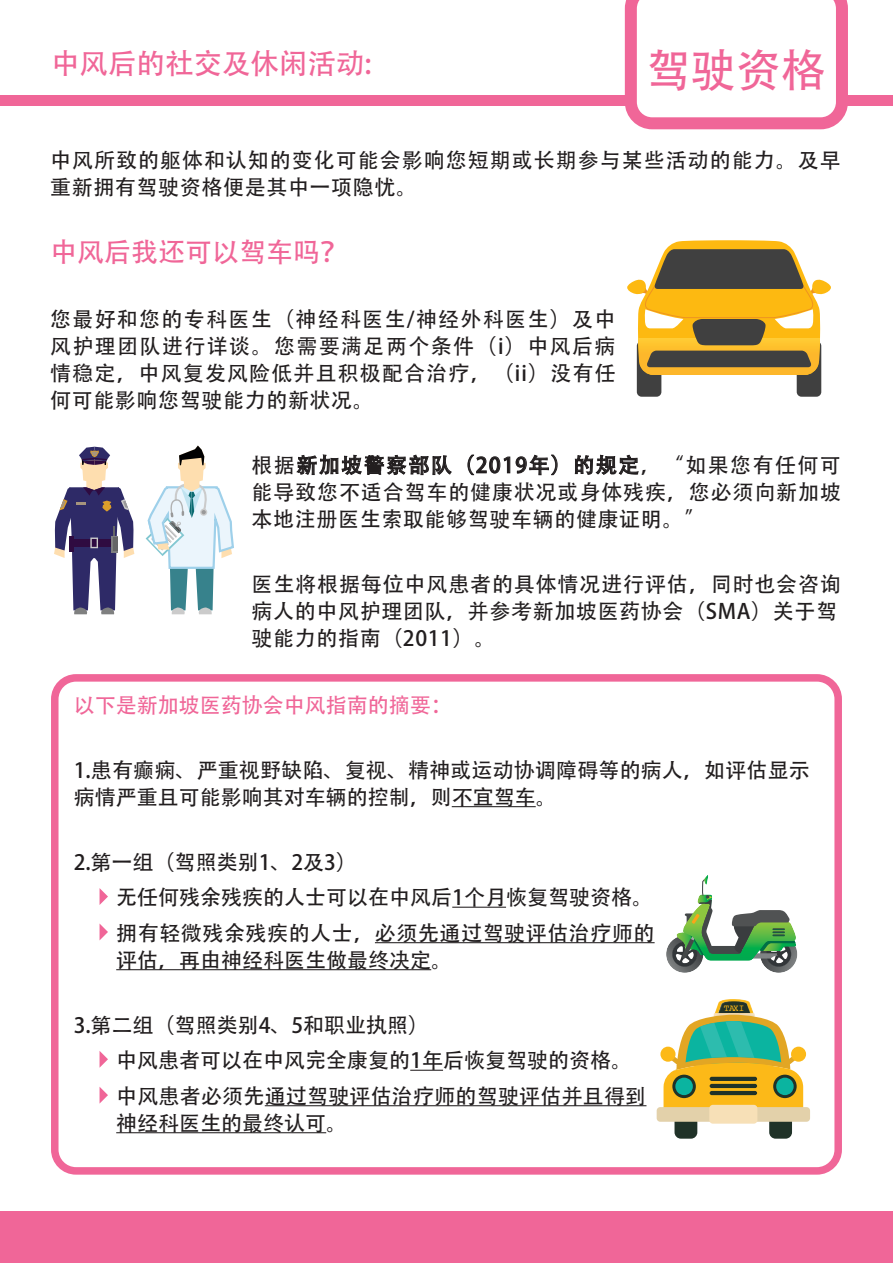
<style>
.page{position:relative;width:893px;height:1263px;background:#fff}
.page>*{position:absolute;margin:0;border:0;box-sizing:border-box;transform-origin:0 0}
.t1{font:45px "Adobe Heiti Std";color:#f06698}
.t2{font:28.5px "Adobe Heiti Std";color:#f06698}
.t3{font:27px "Adobe Heiti Std";color:#f06698}
.t4{font:21px/27px "Adobe Heiti Std";letter-spacing:.03em;color:#221e1f}
.t5{font:21px/35.5px "Adobe Heiti Std";color:#221e1f}
.t6{font:21px/27px "Adobe Heiti Std";letter-spacing:.005em;color:#221e1f}
.t7{font:21px "Adobe Heiti Std";color:#f06698}
.t8{font:9.3px "Courier";color:#fcb918}
</style>
<div class="page">
<hr style="left:452px;top:806px;width:84px;height:1px;background:#221e1f">
<hr style="left:452px;top:907px;width:54px;height:1px;background:#221e1f">
<hr style="left:375px;top:942px;width:280px;height:1px;background:#221e1f">
<hr style="left:116px;top:969px;width:315px;height:1px;background:#221e1f">
<hr style="left:410px;top:1070px;width:33px;height:1px;background:#221e1f">
<hr style="left:265px;top:1105px;width:381px;height:1px;background:#221e1f">
<hr style="left:116px;top:1132px;width:210px;height:1px;background:#221e1f">
<div style="left:0;top:96px;width:893px;height:10px;background:#f06698"></div>
<svg style="left:625px;top:0;width:223px;height:129px"></svg>
<div style="left:0;top:1212px;width:893px;height:51px;background:#f06698"></div>
<svg style="left:100px;top:888px;width:8px;height:17px"></svg>
<svg style="left:100px;top:924px;width:8px;height:16px"></svg>
<div style="left:797px;top:341px;width:24px;height:56px;background:#404040;border-radius:5px"></div>
<div style="left:637px;top:341px;width:24px;height:56px;background:#404040;border-radius:5px"></div>
<svg style="left:627px;top:240px;width:204px;height:135px"></svg>
<div style="left:51px;top:674px;width:791px;height:501px;border:8px solid #f06698;border-radius:21px"></div>
<img style="left:714px;top:999px;width:41px;height:16px">
<img style="left:718px;top:1001px;width:32px;height:12px">
<div style="left:674px;top:1105px;width:23px;height:34px;background:#203228;border-radius:6px"></div>
<div style="left:769px;top:1105px;width:23px;height:34px;background:#203228;border-radius:6px"></div>
<div style="left:791px;top:1047px;width:15px;height:15px;background:#fcb918;border-radius:50%"></div>
<svg style="left:660px;top:1047px;width:15px;height:15px"></svg>
<div style="left:657px;top:1107px;width:153px;height:15px;background:#e3d1aa;border-radius:4px"></div>
<div style="left:709px;top:1105px;width:48px;height:19px;background:#f7e0b7;border-radius:4px"></div>
<svg style="left:663px;top:1015px;width:140px;height:93px"></svg>
<svg style="left:100px;top:1051px;width:8px;height:16px"></svg>
<svg style="left:100px;top:1087px;width:8px;height:16px"></svg>
<svg style="left:54px;top:447px;width:80px;height:167px"></svg>
<svg style="left:146px;top:446px;width:88px;height:168px"></svg>
<img style="left:666px;top:941px;width:32px;height:32px">
<img style="left:765px;top:948px;width:32px;height:25px">
<svg style="left:672px;top:875px;width:124px;height:92px"></svg>
<h2 class="t2" style="left:51px;top:46px;width:322px">中风后的社交及休闲活动:</h2>
<h1 class="t1" style="left:646px;top:44px;width:181px">驾驶资格</h1>
<p class="t4" style="left:50px;top:147px;width:792px">中风所致的躯体和认知的变化可能会影响您短期或长期参与某些活动的能力。及早重新拥有驾驶资格便是其中一项隐忧。</p>
<p class="t3" style="left:50px;top:236px;width:298px">中风后我还可以驾车吗？</p>
<p class="t4" style="left:50px;top:306px;width:567px;text-align:justify">您最好和您的专科医生（神经科医生/神经外科医生）及中风护理团队进行详谈。您需要满足两个条件（i）中风后病情稳定，中风复发风险低并且积极配合治疗，（ii）没有任何可能影响您驾驶能力的新状况。</p>
<p class="t4" style="left:252px;top:452px;width:591px;text-align:justify">根据新加坡警察部队（2019年）的规定，“如果您有任何可能导致您不适合驾车的健康状况或身体残疾，您必须向新加坡本地注册医生索取能够驾驶车辆的健康证明。”</p>
<p class="t4" style="left:252px;top:571px;width:591px">医生将根据每位中风患者的具体情况进行评估，同时也会咨询病人的中风护理团队，并参考新加坡医药协会（SMA）关于驾驶能力的指南（2011）。</p>
<p class="t7" style="left:74px;top:692px;width:380px">以下是新加坡医药协会中风指南的摘要：</p>
<p class="t6" style="left:74px;top:757px;width:738px">1.患有癫痫、严重视野缺陷、复视、精神或运动协调障碍等的病人，如评估显示病情严重且可能影响其对车辆的控制，则不宜驾车。</p>
<p class="t5" style="left:116px;top:845px;width:540px;text-indent:-43px">2.第一组（驾照类别1、2及3）<br>无任何残余残疾的人士可以在中风后1个月恢复驾驶资格。拥有轻微残余残疾的人士，必须先通过驾驶评估治疗师的</p>
<p class="t5" style="left:116px;top:943px;width:338px">评估，再由神经科医生做最终决定。</p>
<p class="t5" style="left:116px;top:1008px;width:532px;text-indent:-43px">3.第二组（驾照类别4、5和职业执照）<br>中风患者可以在中风完全康复的1年后恢复驾驶的资格。中风患者必须先通过驾驶评估治疗师的驾驶评估并且得到</p>
<p class="t5" style="left:116px;top:1106px;width:233px">神经科医生的最终认可。</p>
<p class="t8" style="left:724px;top:1005px;width:22px">TAXI</p>
</div>
